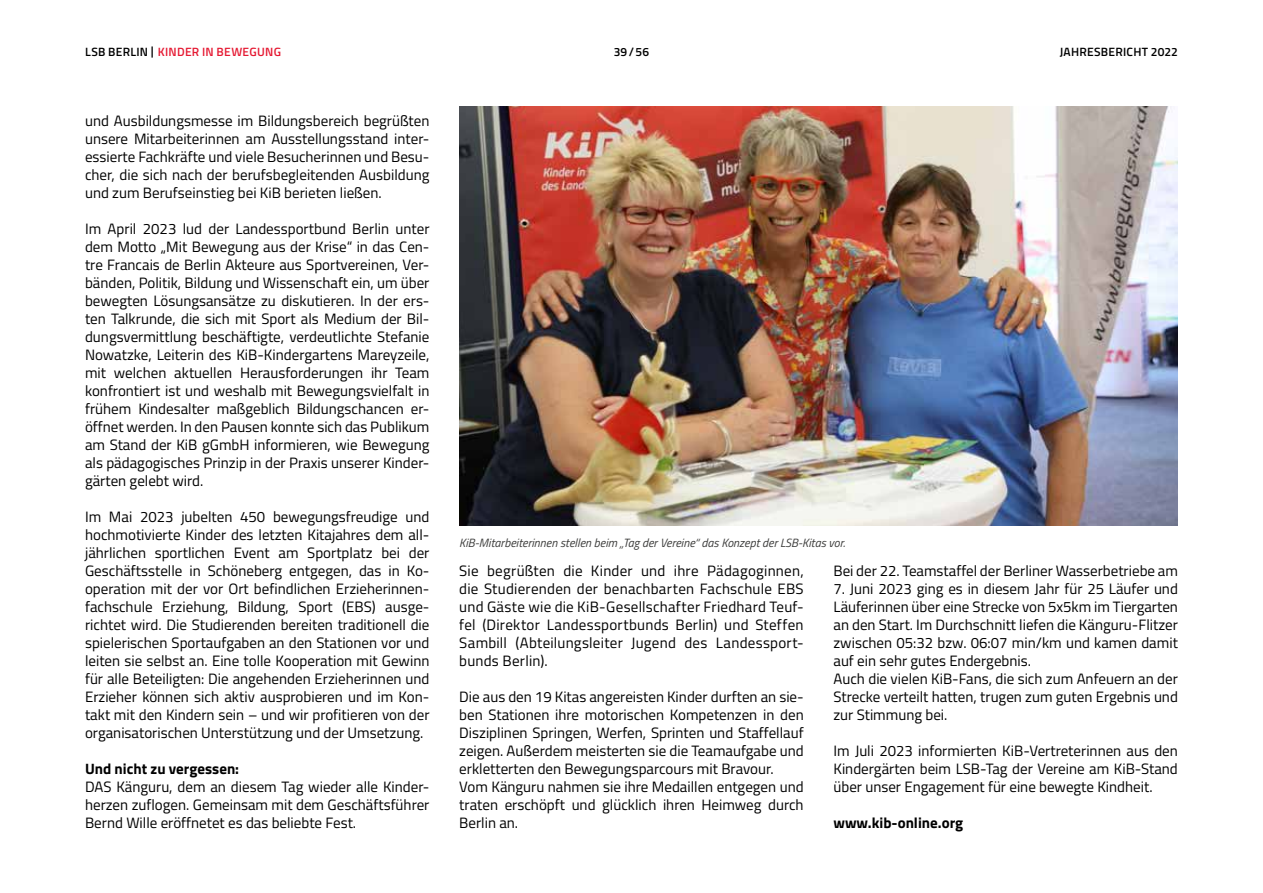
<style>
.page{position:relative;width:1263px;height:893px;background:#fff}
.page>*{position:absolute;margin:0;border:0;box-sizing:border-box;transform-origin:0 0}
.t1{font:15px/18px "Titillium Web";color:#000;text-align:justify}
.t2{font:700 15px "Titillium Web";color:#000}
.t3{font:italic 12px "Titillium Web";color:#3c3c3b}
.t4{font:600 12px "Titillium Web";letter-spacing:.02em;color:#e51a33}
.t5{font:600 12px "Titillium Web";letter-spacing:.02em;color:#000}
.s1{color:#000}
</style>
<div class="page">
<img style="left:459px;top:106px;width:719px;height:420px">
<p class="t4" style="left:85px;top:43px;width:197px"><span class="s1">LSB BERLIN |</span> KINDER IN BEWEGUNG</p>
<p class="t5" style="left:614px;top:43px;width:37px">39/56</p>
<p class="t5" style="left:1060px;top:43px;width:120px">JAHRESBERICHT 2022</p>
<p class="t1" style="left:85px;top:111px;width:346px">und Ausbildungsmesse im Bildungsbereich begrüßten unsere Mitarbeiterinnen am Ausstellungsstand inter&shy;essierte Fachkräfte und viele Besucherinnen und Besu&shy;cher, die sich nach der berufsbegleitenden Ausbildung und zum Berufseinstieg bei KiB berieten ließen.</p>
<p class="t1" style="left:85px;top:219px;width:346px">Im April 2023 lud der Landessportbund Berlin unter dem Motto „Mit Bewegung aus der Krise“ in das Cen&shy;tre Francais de Berlin Akteure aus Sportvereinen, Ver&shy;bänden, Politik, Bildung und Wissenschaft ein, um über bewegten Lösungsansätze zu diskutieren. In der ers&shy;ten Talkrunde, die sich mit Sport als Medium der Bil&shy;dungsvermittlung beschäftigte, verdeutlichte Stefanie Nowatzke, Leiterin des KiB-Kindergartens Mareyzeile, mit welchen aktuellen Herausforderungen ihr Team konfrontiert ist und weshalb mit Bewegungsvielfalt in frühem Kindesalter maßgeblich Bildungschancen er&shy;öffnet werden. In den Pausen konnte sich das Publikum am Stand der KiB gGmbH informieren, wie Bewegung als pädagogisches Prinzip in der Praxis unserer Kinder&shy;gärten gelebt wird.</p>
<p class="t1" style="left:85px;top:507px;width:346px">Im Mai 2023 jubelten 450 bewegungsfreudige und hochmotivierte Kinder des letzten Kitajahres dem all&shy;jährlichen sportlichen Event am Sportplatz bei der Geschäftsstelle in Schöneberg entgegen, das in Ko&shy;operation mit der vor Ort befindlichen Erzieherinnen&shy;fachschule Erziehung, Bildung, Sport (EBS) ausge&shy;richtet wird. Die Studierenden bereiten traditionell die spielerischen Sportaufgaben an den Stationen vor und leiten sie selbst an. Eine tolle Kooperation mit Gewinn für alle Beteiligten: Die angehenden Erzieherinnen und Erzieher können sich aktiv ausprobieren und im Kon&shy;takt mit den Kindern sein – und wir profitieren von der organisatorischen Unterstützung und der Umsetzung.</p>
<p class="t2" style="left:85px;top:757px;width:156px">Und nicht zu vergessen:</p>
<p class="t1" style="left:85px;top:777px;width:346px">DAS Känguru, dem an diesem Tag wieder alle Kinder&shy;herzen zuflogen. Gemeinsam mit dem Geschäftsführer Bernd Wille eröffnetet es das beliebte Fest.</p>
<p class="t3" style="left:459px;top:534px;width:387px">KiB-Mitarbeiterinnen stellen beim „Tag der Vereine“ das Konzept der LSB-Kitas vor.</p>
<p class="t1" style="left:459px;top:561px;width:346px">Sie begrüßten die Kinder und ihre Pädagoginnen, die Studierenden der benachbarten Fachschule EBS und Gäste wie die KiB-Gesellschafter Friedhard Teuf&shy;fel (Direktor Landessportbunds Berlin) und Steffen Sambill (Abteilungsleiter Jugend des Landessport&shy;bunds Berlin).</p>
<p class="t1" style="left:459px;top:687px;width:346px;text-align:left">Die aus den 19 Kitas angereisten Kinder durften an sie&shy;ben Stationen ihre motorischen Kompetenzen in den Disziplinen Springen, Werfen, Sprinten und Staffellauf zeigen. Außerdem meisterten sie die Teamaufgabe und erkletterten den Bewegungsparcours mit Bravour.<br>Vom Känguru nahmen sie ihre Medaillen entgegen und traten erschöpft und glücklich ihren Heimweg durch Berlin an.</p>
<p class="t1" style="left:833px;top:561px;width:346px">Bei der 22. Teamstaffel der Berliner Wasserbetriebe am</p>
<p class="t1" style="left:833px;top:579px;width:346px;text-align:left">7. Juni 2023 ging es in diesem Jahr für 25 Läufer und Läuferinnen über eine Strecke von 5x5km im Tiergarten an den Start. Im Durchschnitt liefen die Känguru-Flitzer zwischen 05:32 bzw. 06:07 min/km und kamen damit auf ein sehr gutes Endergebnis.<br>Auch die vielen KiB-Fans, die sich zum Anfeuern an der Strecke verteilt hatten, trugen zum guten Ergebnis und zur Stimmung bei.</p>
<p class="t1" style="left:833px;top:741px;width:346px">Im Juli 2023 informierten KiB-Vertreterinnen aus den Kindergärten beim LSB-Tag der Vereine am KiB-Stand über unser Engagement für eine bewegte Kindheit.</p>
<p class="t2" style="left:833px;top:811px;width:131px">www.kib-online.org</p>
</div>
